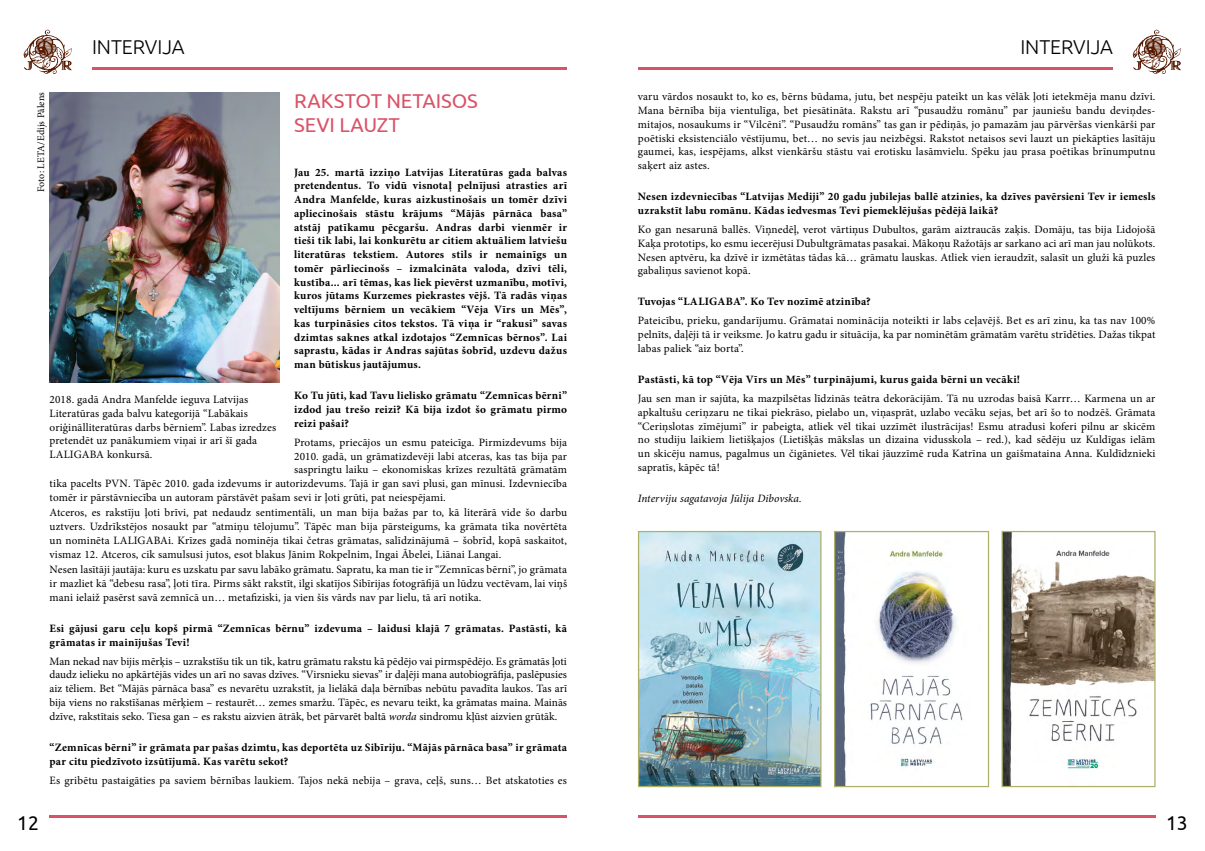
<style>
.page{position:relative;width:1205px;height:851px;background:#fff}
.page>*{position:absolute;margin:0;border:0;box-sizing:border-box;transform-origin:0 0}
.t1{font:20px/24px "Ubuntu";color:#da5268}
.t2{font:300 20px "Ubuntu";letter-spacing:-.005em;color:#000}
.t3{font:20px "Ubuntu";color:#000;scale:.96 1}
.t4{font:11.25px/13.8px "Minion Pro";letter-spacing:.01em;color:#000;text-align:justify}
.t5{font:700 11.25px/13.8px "Minion Pro";letter-spacing:.025em;color:#000}
.t6{font:italic 11.25px "Minion Pro";color:#000}
.t7{font:10px "Minion Pro";letter-spacing:.005em;color:#000}
.s1{font-style:italic}
</style>
<div class="page">
<svg style="left:24px;top:29px;width:48px;height:45px"></svg>
<svg style="left:1132px;top:29px;width:49px;height:45px"></svg>
<hr style="left:638px;top:67px;width:475px;height:2px;background:#da5268">
<hr style="left:92px;top:67px;width:475px;height:2px;background:#da5268">
<hr style="left:638px;top:815px;width:517px;height:2px;background:#da5268">
<hr style="left:50px;top:815px;width:517px;height:2px;background:#da5268">
<img style="left:640px;top:533px;width:179px;height:252px">
<div style="left:638px;top:531px;width:183px;height:256px;border:1px solid #adb066"></div>
<img style="left:836px;top:533px;width:127px;height:252px">
<div style="left:834px;top:531px;width:155px;height:256px;border:1px solid #adb066"></div>
<img style="left:1003px;top:533px;width:150px;height:252px">
<div style="left:1001px;top:531px;width:154px;height:256px;border:1px solid #adb066"></div>
<img style="left:50px;top:92px;width:230px;height:291px">
<h1 class="t2" style="left:92px;top:35px;width:94px">INTERVIJA</h1>
<h1 class="t2" style="left:1020px;top:35px;width:94px">INTERVIJA</h1>
<p class="t7" style="left:34px;top:192px;width:101px;rotate:-90deg">Foto: LETA/Edijs Pālens</p>
<h1 class="t1" style="left:294px;top:88px;width:185px">RAKSTOT NETAISOS<br>SEVI LAUZT</h1>
<p class="t5" style="left:294px;top:165px;width:274px;text-align:justify">Jau 25. martā izziņo Latvijas Literatūras gada balvas pretendentus. To vidū visnotaļ pelnījusi atrasties arī Andra Manfelde, kuras aizkustinošais un tomēr dzīvi apliecinošais stāstu krājums “Mājās pārnāca basa” atstāj patīkamu pēcgaršu. Andras darbi vienmēr ir tieši tik labi, lai konkurētu ar citiem aktuāliem latviešu literatūras tekstiem. Autores stils ir nemainīgs un tomēr pārliecinošs – izmalcināta valoda, dzīvi tēli, kustība... arī tēmas, kas liek pievērst uzmanību, motīvi, kuros jūtams Kurzemes piekrastes vējš. Tā radās viņas veltījums bērniem un vecākiem “Vēja Vīrs un Mēs”, kas turpināsies citos tekstos. Tā viņa ir “rakusi” savas dzimtas saknes atkal izdotajos “Zemnīcas bērnos”. Lai saprastu, kādas ir Andras sajūtas šobrīd, uzdevu dažus man būtiskus jautājumus.</p>
<p class="t5" style="left:294px;top:388px;width:274px;text-align:justify">Ko Tu jūti, kad Tavu lielisko grāmatu “Zemnīcas bērni” izdod jau trešo reizi? Kā bija izdot šo grāmatu pirmo reizi pašai?</p>
<p class="t4" style="left:294px;top:435px;width:274px">Protams, priecājos un esmu pateicīga. Pirmizdevums bija</p>
<p class="t4" style="left:294px;top:449px;width:274px">2010. gadā, un grāmatizdevēji labi atceras, kas tas bija par</p>
<p class="t4" style="left:294px;top:463px;width:274px">saspringtu laiku – ekonomiskas krīzes rezultātā grāmatām</p>
<p class="t4" style="left:50px;top:476px;width:519px">tika pacelts PVN. Tāpēc 2010. gada izdevums ir autorizdevums. Tajā ir gan savi plusi, gan mīnusi. Izdevniecība</p>
<p class="t4" style="left:50px;top:490px;width:398px">tomēr ir pārstāvniecība un autoram pārstāvēt pašam sevi ir ļoti grūti, pat neiespējami.</p>
<p class="t4" style="left:50px;top:506px;width:519px">Atceros, es rakstīju ļoti brīvi, pat nedaudz sentimentāli, un man bija bažas par to, kā literārā vide šo darbu uztvers. Uzdrīkstējos nosaukt par “atmiņu tēlojumu”. Tāpēc man bija pārsteigums, ka grāmata tika novērtēta un nominēta LALIGABAi. Krīzes gadā nominēja tikai četras grāmatas, salīdzinājumā – šobrīd, kopā saskaitot, vismaz 12. Atceros, cik samulsusi jutos, esot blakus Jānim Rokpelnim, Ingai Ābelei, Liānai Langai.</p>
<p class="t4" style="left:50px;top:562px;width:519px">Nesen lasītāji jautāja: kuru es uzskatu par savu labāko grāmatu. Sapratu, ka man tie ir “Zemnīcas bērni”, jo grāmata ir mazliet kā “debesu rasa”, ļoti tīra. Pirms sākt rakstīt, ilgi skatījos Sibīrijas fotogrāfijā un lūdzu vectēvam, lai viņš mani ielaiž pasērst savā zemnīcā un… metafiziski, ja vien šis vārds nav par lielu, tā arī notika.</p>
<p class="t5" style="left:50px;top:621px;width:519px">Esi gājusi garu ceļu kopš pirmā “Zemnīcas bērnu” izdevuma – laidusi klajā 7 grāmatas. Pastāsti, kā grāmatas ir mainījušas Tevi!</p>
<p class="t4" style="left:50px;top:654px;width:519px">Man nekad nav bijis mērķis – uzrakstīšu tik un tik, katru grāmatu rakstu kā pēdējo vai pirmspēdējo. Es grāmatās ļoti daudz ielieku no apkārtējās vides un arī no savas dzīves. “Virsnieku sievas” ir daļēji mana autobiogrāfija, paslēpusies aiz tēliem. Bet “Mājās pārnāca basa” es nevarētu uzrakstīt, ja lielākā daļa bērnības nebūtu pavadīta laukos. Tas arī bija viens no rakstīšanas mērķiem – restaurēt… zemes smaržu. Tāpēc, es nevaru teikt, ka grāmatas maina. Mainās dzīve, rakstītais seko. Tiesa gan – es rakstu aizvien ātrāk, bet pārvarēt baltā <span class="s1">worda</span> sindromu kļūst aizvien grūtāk.</p>
<p class="t5" style="left:50px;top:740px;width:519px">“Zemnīcas bērni” ir grāmata par pašas dzimtu, kas deportēta uz Sibīriju. “Mājās pārnāca basa” ir grāmata par citu piedzīvoto izsūtījumā. Kas varētu sekot?</p>
<p class="t4" style="left:50px;top:773px;width:519px">Es gribētu pastaigāties pa saviem bērnības laukiem. Tajos nekā nebija – grava, ceļš, suns… Bet atskatoties es</p>
<p class="t4" style="left:50px;top:392px;width:228px;text-align:left">2018. gadā Andra Manfelde ieguva Latvijas Literatūras gada balvu kategorijā “Labākais oriģinālliteratūras darbs bērniem”. Labas izredzes pretendēt uz panākumiem viņai ir arī šī gada LALIGABA konkursā.</p>
<p class="t4" style="left:638px;top:90px;width:519px">varu vārdos nosaukt to, ko es, bērns būdama, jutu, bet nespēju pateikt un kas vēlāk ļoti ietekmēja manu dzīvi.<br>Mana bērnība bija vientulīga, bet piesātināta. Rakstu arī “pusaudžu romānu” par jauniešu bandu deviņdes&shy;mitajos, nosaukums ir “Vilcēni”. “Pusaudžu romāns” tas gan ir pēdiņās, jo pamazām jau pārvēršas vienkārši par poētiski eksistenciālo vēstījumu, bet… no sevis jau neizbēgsi. Rakstot netaisos sevi lauzt un piekāpties lasītāju gaumei, kas, iespējams, alkst vienkāršu stāstu vai erotisku lasāmvielu. Spēku jau prasa poētikas brīnumputnu saķert aiz astes.</p>
<p class="t5" style="left:638px;top:189px;width:519px">Nesen izdevniecības “Latvijas Mediji” 20 gadu jubilejas ballē atzinies, ka dzīves pavērsieni Tev ir iemesls uzrakstīt labu romānu. Kādas iedvesmas Tevi piemeklējušas pēdējā laikā?</p>
<p class="t4" style="left:638px;top:222px;width:519px">Ko gan nesarunā ballēs. Viņnedēļ, verot vārtiņus Dubultos, garām aiztraucās zaķis. Domāju, tas bija Lidojošā Kaķa prototips, ko esmu iecerējusi Dubultgrāmatas pasakai. Mākoņu Ražotājs ar sarkano aci arī man jau nolūkots.<br>Nesen aptvēru, ka dzīvē ir izmētātas tādas kā… grāmatu lauskas. Atliek vien ieraudzīt, salasīt un gluži kā puzles gabaliņus savienot kopā.</p>
<p class="t5" style="left:638px;top:295px;width:234px">Tuvojas “LALIGABA”. Ko Tev nozīmē atzinība?</p>
<p class="t4" style="left:638px;top:314px;width:519px">Pateicību, prieku, gandarījumu. Grāmatai nominācija noteikti ir labs ceļavējš. Bet es arī zinu, ka tas nav 100% pelnīts, daļēji tā ir veiksme. Jo katru gadu ir situācija, ka par nominētām grāmatām varētu strīdēties. Dažas tikpat labas paliek “aiz borta”.</p>
<p class="t5" style="left:638px;top:372px;width:384px">Pastāsti, kā top “Vēja Vīrs un Mēs” turpinājumi, kurus gaida bērni un vecāki!</p>
<p class="t4" style="left:638px;top:391px;width:519px">Jau sen man ir sajūta, ka mazpilsētas līdzinās teātra dekorācijām. Tā nu uzrodas baisā Karrr… Karmena un ar apkaltušu ceriņzaru ne tikai piekrāso, pielabo un, viņasprāt, uzlabo vecāku sejas, bet arī šo to nodzēš. Grāmata “Ceriņslotas zīmējumi” ir pabeigta, atliek vēl tikai uzzīmēt ilustrācijas! Esmu atradusi koferi pilnu ar skicēm no studiju laikiem lietišķajos (Lietišķās mākslas un dizaina vidusskola – red.), kad sēdēju uz Kuldīgas ielām un skicēju namus, pagalmus un čigānietes. Vēl tikai jāuzzīmē ruda Katrīna un gaišmataina Anna. Kuldīdznieki sapratīs, kāpēc tā!</p>
<p class="t6" style="left:638px;top:490px;width:165px">Interviju sagatavoja Jūlija Dibovska.</p>
<h1 class="t3" style="left:17px;top:810px;width:24px">12</h1>
<h1 class="t3" style="left:1166px;top:810px;width:24px">13</h1>
</div>
